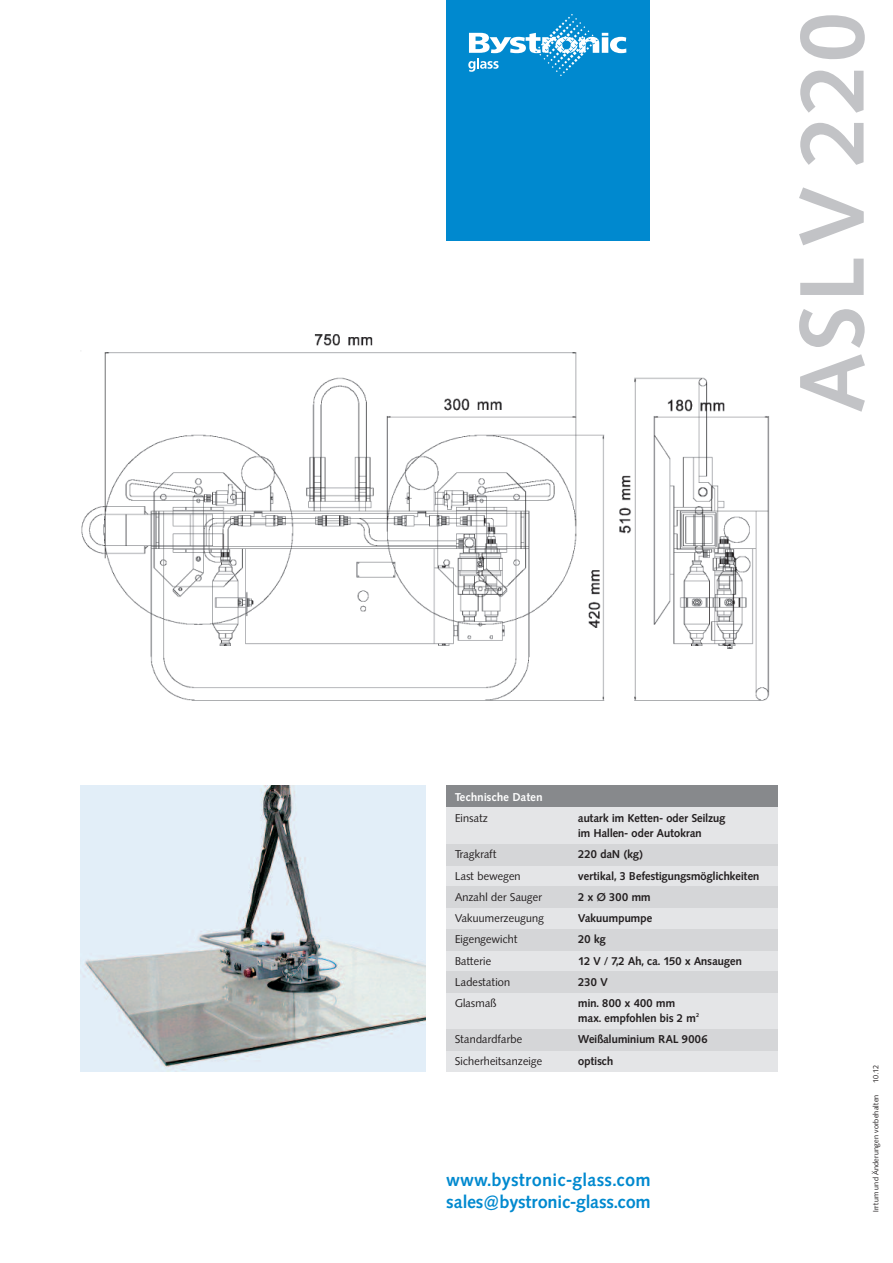
<style>
.page{position:relative;width:893px;height:1263px;background:#fff}
.page>*{position:absolute;margin:0;border:0;box-sizing:border-box;transform-origin:0 0}
.t1{font:700 90px "Synthese BSK";letter-spacing:.045em;color:#c2c3c6}
.t2{font:700 17.7px/22.5px "Synthese BSK";letter-spacing:.045em;color:#0089cf}
.t3{font:700 11.25px/15px "Synthese BSK";letter-spacing:.015em;color:#231f20}
.t4{font:11.25px "Synthese BSK";letter-spacing:.015em;color:#231f20}
.t5{font:700 11.25px "Synthese BSK";letter-spacing:.035em;color:#fff}
.t6{font:700 11.25px "Synthese BSK";letter-spacing:.305em;color:#231f20}
.t7{font:7.5px "Synthese BSK";letter-spacing:.02em;color:#231f20}
.t8{font:700 5.7px "Synthese BSK";color:#231f20}
</style>
<div class="page">
<div style="left:446px;top:0;width:203px;height:239px;background:#0089cf"></div>
<svg style="left:468px;top:14px;width:158px;height:62px"></svg>
<div style="left:446px;top:786px;width:332px;height:285px;background:#e4e5e7"></div>
<div style="left:446px;top:786px;width:332px;height:21px;background:#87898c"></div>
<div style="left:446px;top:844px;width:332px;height:21px;background:#d5d6d8"></div>
<div style="left:446px;top:887px;width:332px;height:21px;background:#d5d6d8"></div>
<div style="left:446px;top:929px;width:332px;height:21px;background:#d5d6d8"></div>
<div style="left:446px;top:972px;width:332px;height:21px;background:#d5d6d8"></div>
<div style="left:446px;top:1029px;width:332px;height:21px;background:#d5d6d8"></div>
<img style="left:80px;top:334px;width:690px;height:367px">
<img style="left:81px;top:786px;width:344px;height:285px">
<h1 class="t1" style="left:783px;top:411px;width:400px;rotate:-90deg">ASLV 220</h1>
<p class="t5" style="left:455px;top:791px;width:89px">Technische Daten</p>
<p class="t4" style="left:455px;top:812px;width:34px">Einsatz</p>
<p class="t3" style="left:578px;top:811px;width:148px">autark im Ketten- oder Seilzug im Hallen- oder Autokran</p>
<p class="t4" style="left:455px;top:848px;width:43px">Tragkraft</p>
<p class="t3" style="left:578px;top:847px;width:66px">220 daN (kg)</p>
<p class="t4" style="left:455px;top:870px;width:67px">Last bewegen</p>
<p class="t3" style="left:578px;top:868px;width:183px">vertikal, 3 Befestigungsmöglichkeiten</p>
<p class="t4" style="left:455px;top:891px;width:89px">Anzahl der Sauger</p>
<p class="t6" style="left:578px;top:891px;width:74px">2xØ300mm</p>
<p class="t4" style="left:455px;top:912px;width:90px">Vakuumerzeugung</p>
<p class="t3" style="left:578px;top:911px;width:75px">Vakuumpumpe</p>
<p class="t4" style="left:455px;top:933px;width:64px">Eigengewicht</p>
<p class="t3" style="left:578px;top:932px;width:29px">20 kg</p>
<p class="t4" style="left:455px;top:955px;width:38px">Batterie</p>
<p class="t3" style="left:578px;top:953px;width:165px">12 V / 7,2 Ah, ca. 150 x Ansaugen</p>
<p class="t4" style="left:455px;top:976px;width:57px">Ladestation</p>
<p class="t3" style="left:578px;top:975px;width:31px">230 V</p>
<p class="t4" style="left:455px;top:997px;width:43px">Glasmaß</p>
<p class="t3" style="left:578px;top:996px;width:119px">min. 800 x 400 mm max. empfohlen bis 2 m</p>
<p class="t8" style="left:696px;top:1012px;width:5px">2</p>
<p class="t4" style="left:455px;top:1033px;width:69px">Standardfarbe</p>
<p class="t3" style="left:578px;top:1032px;width:131px">Weißaluminium RAL 9006</p>
<p class="t4" style="left:455px;top:1055px;width:89px">Sicherheitsanzeige</p>
<p class="t3" style="left:578px;top:1053px;width:36px">optisch</p>
<h2 class="t2" style="left:446px;top:1169px;width:206px">www.bystronic-glass.com sales@bystronic-glass.com</h2>
<p class="t7" style="left:872px;top:1082px;width:19px;rotate:-90deg">10.12</p>
<p class="t7" style="left:872px;top:1212px;width:119px;rotate:-90deg">Irrtum und Änderungen vorbehalten</p>
</div>
